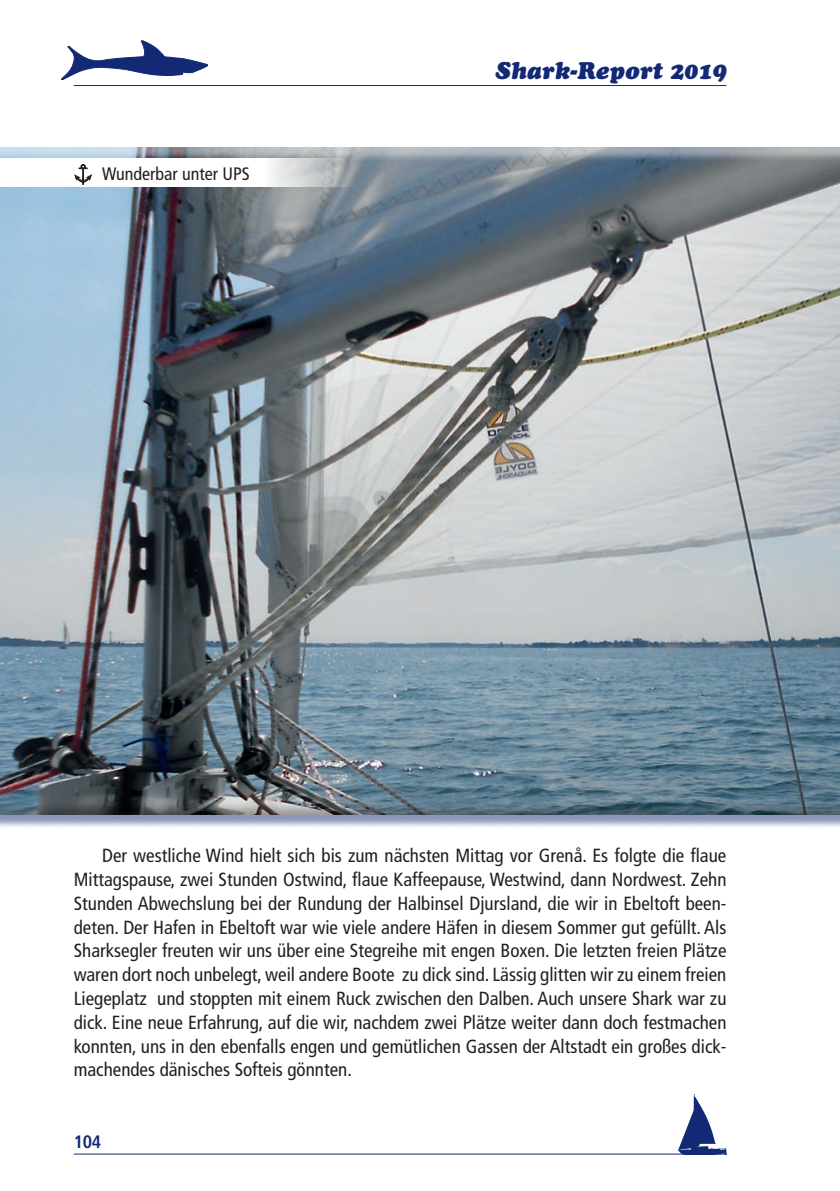
<style>
.page{position:relative;width:840px;height:1191px;background:#fff}
.page>*{position:absolute;margin:0;border:0;box-sizing:border-box;transform-origin:0 0}
.t1{font:italic 24px "Cooper Black Std";color:#142975}
.t2{font:condensed 19px/23.8px "Frutiger";color:#231f20;text-align:justify}
.t3{font:condensed 18px "Frutiger";color:#231f20}
.t4{font:700 condensed 18px "Frutiger";color:#142975}
.s1{font-family:"Transport";font-stretch:normal;font-size:25px}
</style>
<div class="page">
<hr style="left:74px;top:85px;width:652px;height:1px;background:#142975">
<svg style="left:61px;top:40px;width:147px;height:40px"></svg>
<hr style="left:74px;top:1153px;width:652px;height:1px;background:#142975">
<svg style="left:677px;top:1094px;width:49px;height:60px"></svg>
<div style="left:0;top:150px;width:839px;height:679px;background:#142975;opacity:.5"></div>
<div style="left:0;top:139px;width:839px;height:675px;background:#231f20;opacity:.5"></div>
<svg style="left:0;top:159px;width:354px;height:28px"></svg>
<svg style="left:74px;top:164px;width:18px;height:21px"></svg>
<p class="t3" style="left:74px;top:163px;width:177px"><span class="s1">P</span> Wunderbar unter UPS</p>
<p class="t1" style="left:495px;top:56px;width:232px">Shark-Report 2019</p>
<p class="t2" style="left:74px;top:843px;width:654px;text-indent:28px">Der westliche Wind hielt sich bis zum nächsten Mittag vor Grenå. Es folgte die flaue Mittagspause, zwei Stunden Ostwind, flaue Kaffeepause, Westwind, dann Nordwest. Zehn Stunden Abwechslung bei der Rundung der Halbinsel Djursland, die wir in Ebeltoft been&shy;deten. Der Hafen in Ebeltoft war wie viele andere Häfen in diesem Sommer gut gefüllt. Als Sharksegler freuten wir uns über eine Stegreihe mit engen Boxen. Die letzten freien Plätze waren dort noch unbelegt, weil andere Boote zu dick sind. Lässig glitten wir zu einem freien Liegeplatz und stoppten mit einem Ruck zwischen den Dalben. Auch unsere Shark war zu dick. Eine neue Erfahrung, auf die wir, nachdem zwei Plätze weiter dann doch festmachen konnten, uns in den ebenfalls engen und gemütlichen Gassen der Altstadt ein großes dick&shy;machendes dänisches Softeis gönnten.</p>
<p class="t4" style="left:74px;top:1131px;width:29px">104</p>
</div>
